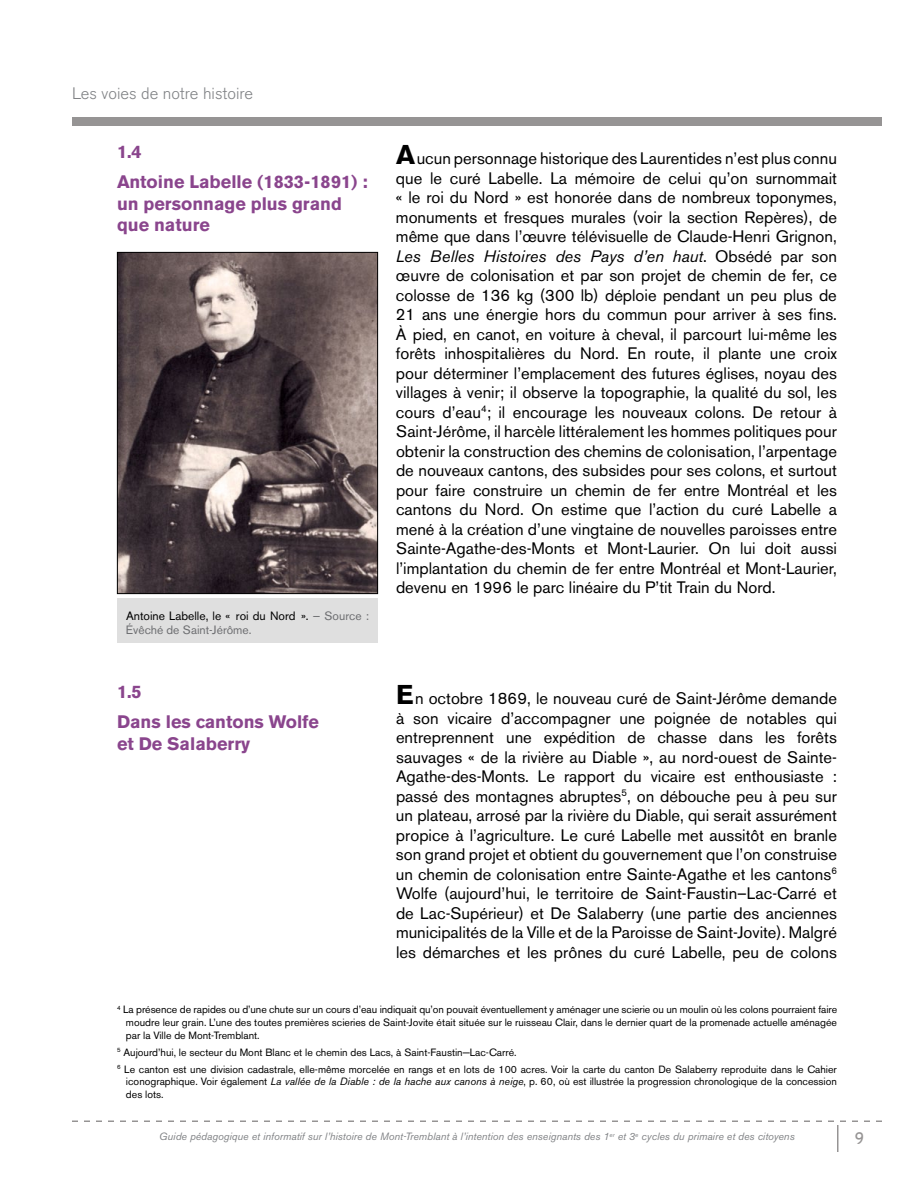
<style>
.page{position:relative;width:918px;height:1188px;background:#fff}
.page>*{position:absolute;margin:0;border:0;box-sizing:border-box;transform-origin:0 0}
.t1{font:700 18px/30.6px "Akzidenz Grotesk BE";color:#8a458d}
.t2{font:16.5px/19.5px "Akzidenz Grotesk BE";color:#000;text-align:justify}
.t3{font:300 16.5px "Akzidenz Grotesk BE";color:#808285}
.t4{font:16.5px "Cabin";color:#969494}
.t5{font:12px/14.4px "Akzidenz Grotesk BE";color:#000}
.t6{font:10.5px/12.6px "Akzidenz Grotesk BE";color:#000}
.t7{font:italic 10.5px "Akzidenz Grotesk BE";color:#808285}
.s1{color:#6d6e71}
.s2{font-weight:700;font-size:27px}
.s3{font-style:italic}
</style>
<div class="page">
<div style="left:72px;top:117px;width:810px;height:9px;background:#969494"></div>
<svg style="left:72px;top:1120px;width:810px;height:32px"></svg>
<img style="left:119px;top:254px;width:257px;height:338px">
<div style="left:117px;top:252px;width:261px;height:342px;border:1px solid #000"></div>
<div style="left:117px;top:598px;width:261px;height:46px;background:#dfdfdf"></div>
<p class="t3" style="left:72px;top:84px;width:183px">Les voies de notre histoire</p>
<p class="t1" style="left:117px;top:136px;width:252px">1.4<br>Antoine Labelle (1833-1891) :</p>
<p class="t1" style="left:117px;top:193px;width:226px;line-height:21.6px">un personnage plus grand que nature</p>
<p class="t5" style="left:126px;top:609px;width:245px">Antoine Labelle, le « roi du Nord ». <span class="s1">— Source :<br>Évêché de Saint-Jérôme.</span></p>
<p class="t2" style="left:396px;top:149px;width:443px"><span class="s2">A</span>ucun personnage historique des Laurentides n’est plus connu que le curé Labelle. La mémoire de celui qu’on surnommait « le roi du Nord » est honorée dans de nombreux toponymes, monuments et fresques murales (voir la section Repères), de même que dans l’œuvre télévisuelle de Claude-Henri Grignon, <span class="s3">Les Belles Histoires des Pays d’en haut</span>. Obsédé par son œuvre de colonisation et par son projet de chemin de fer, ce colosse de 136 kg (300 lb) déploie pendant un peu plus de 21 ans une énergie hors du commun pour arriver à ses fins.<br>À pied, en canot, en voiture à cheval, il parcourt lui-même les forêts inhospitalières du Nord. En route, il plante une croix pour déterminer l’emplacement des futures églises, noyau des villages à venir; il observe la topographie, la qualité du sol, les cours d’eau<sup>4</sup>; il encourage les nouveaux colons. De retour à Saint-Jérôme, il harcèle littéralement les hommes politiques pour obtenir la construction des chemins de colonisation, l’arpentage de nouveaux cantons, des subsides pour ses colons, et surtout pour faire construire un chemin de fer entre Montréal et les cantons du Nord. On estime que l’action du curé Labelle a mené à la création d’une vingtaine de nouvelles paroisses entre Sainte-Agathe-des-Monts et Mont-Laurier. On lui doit aussi l’implantation du chemin de fer entre Montréal et Mont-Laurier, devenu en 1996 le parc linéaire du P’tit Train du Nord.</p>
<p class="t1" style="left:117px;top:676px;width:204px">1.5<br>Dans les cantons Wolfe</p>
<p class="t1" style="left:117px;top:728px;width:135px">et De Salaberry</p>
<p class="t2" style="left:396px;top:689px;width:443px"><span class="s2">E</span>n octobre 1869, le nouveau curé de Saint-Jérôme demande à son vicaire d’accompagner une poignée de notables qui entreprennent une expédition de chasse dans les forêts sauvages « de la rivière au Diable », au nord-ouest de Sainte-Agathe-des-Monts. Le rapport du vicaire est enthousiaste : passé des montagnes abruptes<sup>5</sup>, on débouche peu à peu sur un plateau, arrosé par la rivière du Diable, qui serait assurément propice à l’agriculture. Le curé Labelle met aussitôt en branle son grand projet et obtient du gouvernement que l’on construise un chemin de colonisation entre Sainte-Agathe et les cantons<sup>6<br></sup>Wolfe (aujourd’hui, le territoire de Saint-Faustin–Lac-Carré et de Lac-Supérieur) et De Salaberry (une partie des anciennes municipalités de la Ville et de la Paroisse de Saint-Jovite). Malgré les démarches et les prônes du curé Labelle, peu de colons</p>
<p class="t6" style="left:126px;top:1003px;width:713px;text-align:justify;text-indent:-9px"><sup>4</sup> La présence de rapides ou d’une chute sur un cours d’eau indiquait qu’on pouvait éventuellement y aménager une scierie ou un moulin où les colons pourraient faire moudre leur grain. L’une des toutes premières scieries de Saint-Jovite était située sur le ruisseau Clair, dans le dernier quart de la promenade actuelle aménagée par la Ville de Mont-Tremblant.</p>
<p class="t6" style="left:117px;top:1044px;width:721px;line-height:17.1px"><sup>5</sup> Aujourd’hui, le secteur du Mont Blanc et le chemin des Lacs, à Saint-Faustin−Lac-Carré.<br><sup>6</sup> Le canton est une division cadastrale, elle-même morcelée en rangs et en lots de 100 acres. Voir la carte du canton De Salaberry reproduite dans le Cahier</p>
<p class="t6" style="left:126px;top:1075px;width:712px">iconographique. Voir également <span class="s3">La vallée de la Diable : de la hache aux canons à neige</span>, p. 60, où est illustrée la progression chronologique de la concession des lots.</p>
<p class="t7" style="left:159px;top:1130px;width:637px">Guide pédagogique et informatif sur l’histoire de Mont-Tremblant à l’intention des enseignants des 1<sup>er</sup> et 3<sup>e</sup> cycles du primaire et des citoyens</p>
<p class="t4" style="left:855px;top:1128px;width:11px">9</p>
</div>
